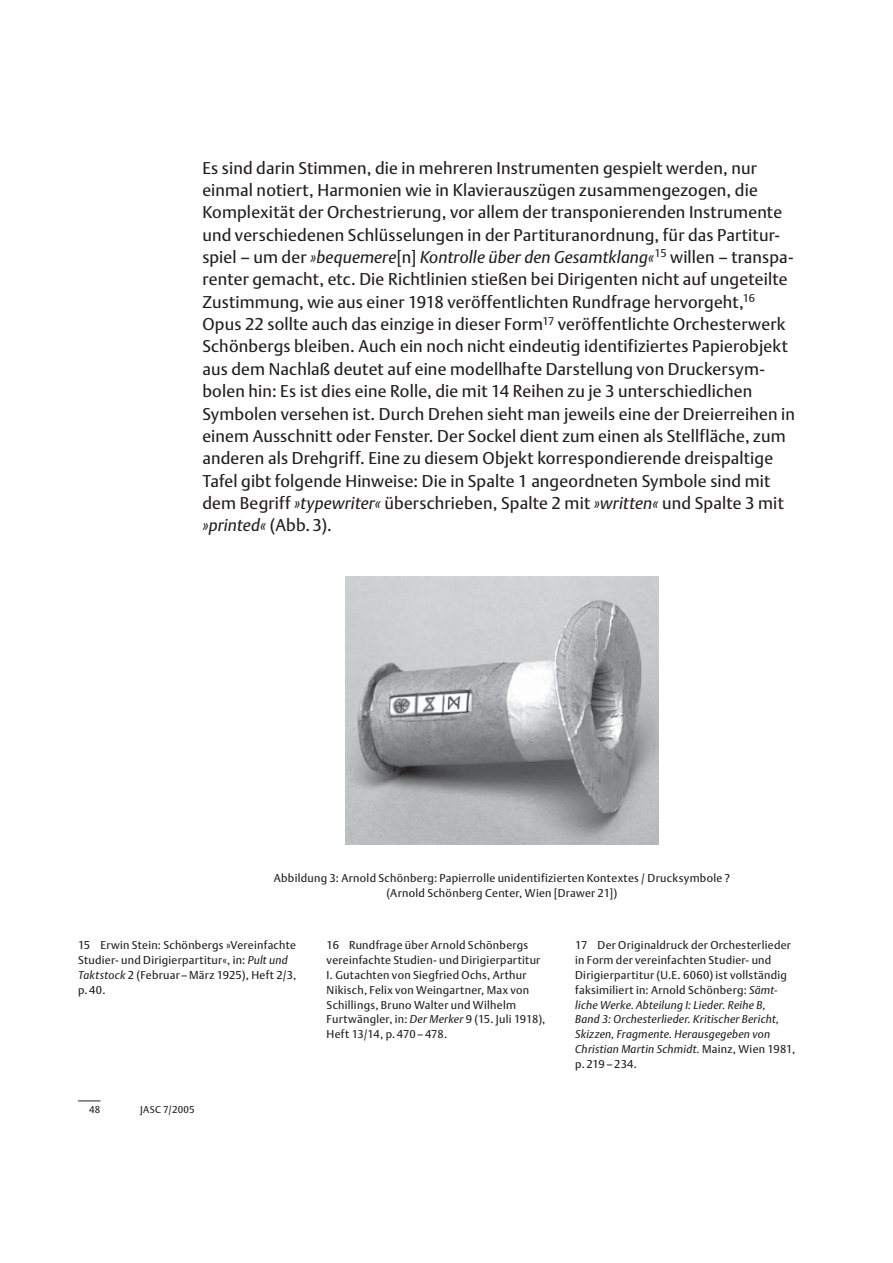
<style>
.page{position:relative;width:893px;height:1263px;background:#fff}
.page>*{position:absolute;margin:0;border:0;box-sizing:border-box;transform-origin:0 0}
.t1{font:16.95px/22.4px "DTL Argo T";letter-spacing:.01em;color:#231f20}
.t2{font:11.25px/14.9px "DTL Argo T";letter-spacing:.025em;color:#231f20}
.t3{font:9.9px "DTL Argo T";letter-spacing:.035em;color:#231f20}
.s1{font-style:italic}
</style>
<div class="page">
<svg style="left:78px;top:1101px;width:22px;height:1px"></svg>
<img style="left:345px;top:576px;width:313px;height:268px">
<p class="t1" style="left:202px;top:158px;width:594px">Es sind darin Stimmen, die in mehreren Instrumenten gespielt werden, nur einmal notiert, Harmonien wie in Klavierauszügen zusammengezogen, die Komplexität der Orchestrierung, vor allem der transponierenden Instrumente und verschiedenen Schlüsselungen in der Partituranordnung, für das Partitur&shy;spiel – um der <span class="s1">»bequemere</span>[n] <span class="s1">Kontrolle über den Gesamtklang«</span><sup>15</sup> willen – transpa&shy;renter gemacht, etc. Die Richtlinien stießen bei Dirigenten nicht auf ungeteilte Zustimmung, wie aus einer 1918 veröffentlichten Rundfrage hervorgeht,<sup>16<br></sup>Opus 22 sollte auch das einzige in dieser Form<sup>17</sup> veröffentlichte Orchesterwerk Schönbergs bleiben. Auch ein noch nicht eindeutig identifiziertes Papierobjekt aus dem Nachlaß deutet auf eine modellhafte Darstellung von Druckersym&shy;bolen hin: Es ist dies eine Rolle, die mit 14 Reihen zu je 3 unterschiedlichen Symbolen versehen ist. Durch Drehen sieht man jeweils eine der Dreierreihen in einem Ausschnitt oder Fenster. Der Sockel dient zum einen als Stellfläche, zum anderen als Drehgriff. Eine zu diesem Objekt korrespondierende dreispaltige Tafel gibt folgende Hinweise: Die in Spalte 1 angeordneten Symbole sind mit dem Begriff <span class="s1">»typewriter«</span> überschrieben, Spalte 2 mit <span class="s1">»written«</span> und Spalte 3 mit <span class="s1">»printed«</span> (Abb. 3).</p>
<p class="t2" style="left:274px;top:871px;width:458px;text-align:center">Abbildung 3: Arnold Schönberg: Papierrolle unidentifizierten Kontextes / Drucksymbole ? (Arnold Schönberg Center, Wien [Drawer 21])</p>
<p class="t2" style="left:78px;top:938px;width:220px">15 Erwin Stein: Schönbergs »Vereinfachte Studier- und Dirigierpartitur«, in: <span class="s1">Pult und Taktstock</span> 2 (Februar – März 1925), Heft 2/3, p. 40.</p>
<p class="t2" style="left:327px;top:938px;width:220px">16 Rundfrage über Arnold Schönbergs vereinfachte Studien- und Dirigierpartitur I. Gutachten von Siegfried Ochs, Arthur Nikisch, Felix von Weingartner, Max von Schillings, Bruno Walter und Wilhelm Furtwängler, in: <span class="s1">Der Merker</span> 9 (15. Juli 1918), Heft 13/14, p. 470 – 478.</p>
<p class="t2" style="left:575px;top:938px;width:222px">17 Der Originaldruck der Orchesterlieder in Form der vereinfachten Studier- und Dirigierpartitur (U.E. 6060) ist vollständig faksimiliert in: Arnold Schönberg: <span class="s1">Sämt&shy;liche Werke. Abteilung I: Lieder. Reihe B,<br>Band 3: Orchesterlieder. Kritischer Bericht, Skizzen, Fragmente. Herausgegeben von Christian Martin Schmidt.</span> Mainz, Wien 1981, p. 219 – 234.</p>
<p class="t3" style="left:89px;top:1105px;width:13px">48</p>
<p class="t3" style="left:140px;top:1105px;width:56px">JASC 7/2005</p>
</div>
